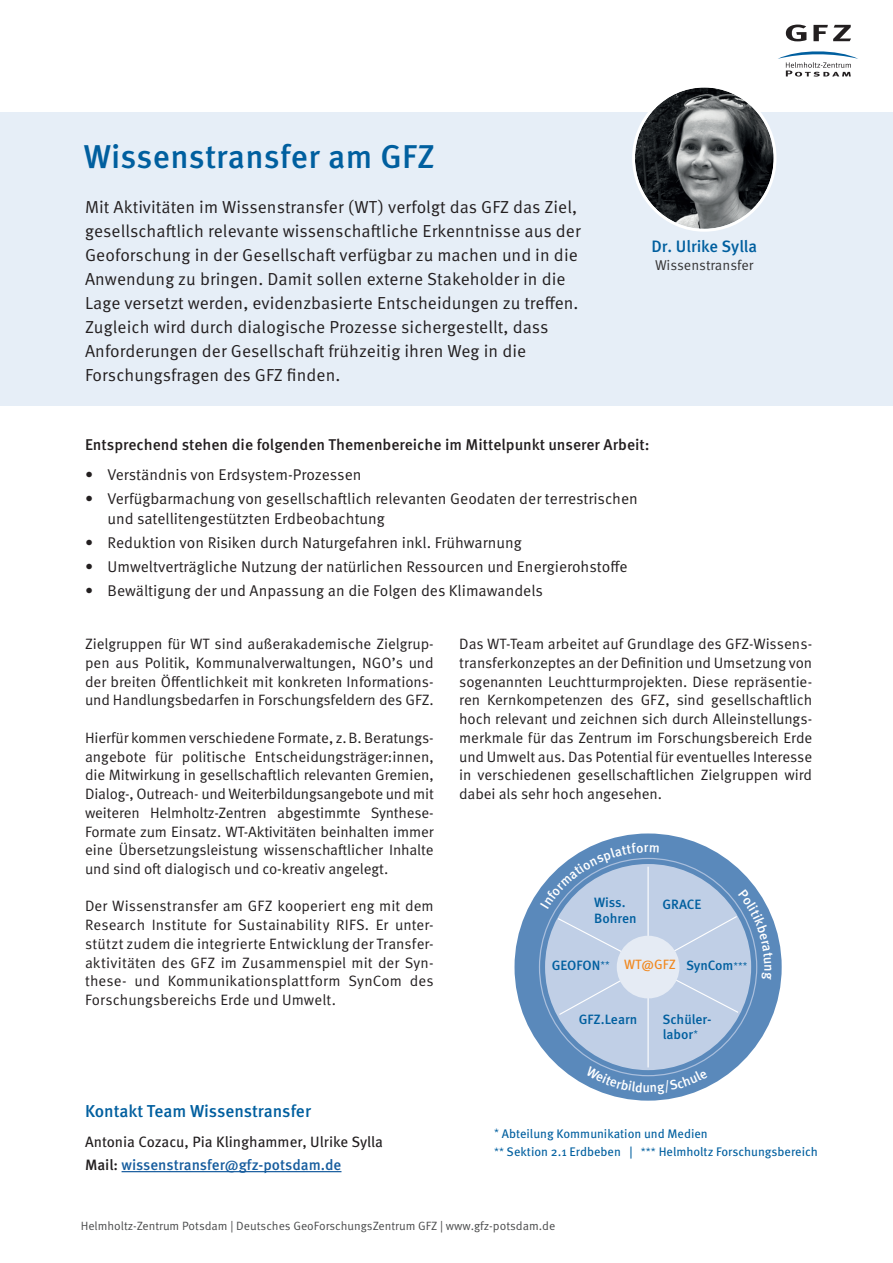
<style>
.page{position:relative;width:893px;height:1263px;background:#fff}
.page>*{position:absolute;margin:0;border:0;box-sizing:border-box;transform-origin:0 0}
.t1{font:500 33px "Meta Pro";letter-spacing:.005em;color:#005f9f}
.t2{font:17.4px/24px "Meta Pro Norm";letter-spacing:.005em;color:#231f20}
.t3{font:500 17.25px "Meta Pro";letter-spacing:-.005em;color:#005f9f}
.t4{font:500 16.5px "Meta Pro";letter-spacing:-.005em;color:#005f9f}
.t5{font:15.6px/20.2px "Meta Pro Norm";color:#231f20}
.t6{font:500 15.6px "Meta Pro";color:#231f20}
.t7{font:15px/18.8px "Meta Pro Norm";letter-spacing:-.005em;color:#231f20;text-align:justify}
.t8{font:15px "Meta Pro";color:#231f20}
.t9{font:500 15px "Meta Pro";letter-spacing:-.005em;color:#175d9e}
.t10{font:14.25px "Meta Pro Norm";letter-spacing:-.005em;color:#363536}
.t11{font:500 13.5px/16.2px "Meta Pro";color:#005f9f}
.t12{font:13.5px "Meta Pro";color:#f1881e}
.t13{font:500 13.5px "Meta Pro";color:#fff}
.t14{font:12.45px/18.5px "Meta Pro";color:#005f9f}
.t15{font:12px "Meta Pro Norm";color:#4b4c4d}
.s1{font-family:"Meta Pro Norm";font-weight:400;font-size:9.75px}
.s2{color:#231f20}
.s3{font-family:"Meta Pro Norm";font-size:10.5px}
</style>
<div class="page">
<div style="left:0;top:113px;width:893px;height:293px;background:#e6eef7"></div>
<div style="left:514px;top:833px;width:268px;height:268px;background:#5a89bb;border-radius:50%"></div>
<div style="left:545px;top:864px;width:206px;height:206px;background:#c0cfe6;border-radius:50%"></div>
<hr style="left:122px;top:1171px;width:219px;height:1px;background:#175d9e">
<svg style="left:786px;top:25px;width:20px;height:16px"></svg>
<svg style="left:813px;top:25px;width:38px;height:16px"></svg>
<svg style="left:778px;top:51px;width:80px;height:26px"></svg>
<img style="left:635px;top:89px;width:139px;height:139px">
<div style="left:632px;top:85px;width:144px;height:147px;border:3px solid #fff;border-radius:50%"></div>
<hr style="left:647px;top:867px;width:2px;height:200px;background:#fff">
<svg style="left:540px;top:843px;width:233px;height:173px"></svg>
<svg style="left:586px;top:1066px;width:122px;height:28px"></svg>
<h1 class="t1" style="left:84px;top:131px;width:352px">Wissenstransfer am GFZ</h1>
<p class="t2" style="left:85px;top:194px;width:497px">Mit Aktivitäten im Wissenstransfer (WT ) verfolgt das GFZ das Ziel, gesellschaftlich relevante wissenschaftliche Erkenntnisse aus der Geoforschung in der Gesellschaft verfügbar zu machen und in die Anwendung zu bringen. Damit sollen externe Stakeholder in die Lage versetzt werden, evidenzbasierte Entscheidungen zu treffen.<br>Zugleich wird durch dialogische Prozesse sichergestellt, dass Anforderungen der Gesellschaft frühzeitig ihren Weg in die Forschungsfragen des GFZ finden.</p>
<p class="t4" style="left:651px;top:234px;width:107px">Dr. Ulrike Sylla</p>
<p class="t10" style="left:655px;top:255px;width:100px">Wissenstransfer</p>
<p class="t6" style="left:85px;top:432px;width:566px">Entsprechend stehen die folgenden Themenbereiche im Mittelpunkt unserer Arbeit:</p>
<p class="t5" style="left:85px;top:463px;width:278px">• Verständnis von Erdsystem-Prozessen</p>
<p class="t5" style="left:108px;top:487px;width:532px;text-indent:-22px">• Verfügbarmachung von gesellschaftlich relevanten Geodaten der terrestrischen und satellitengestützten Erdbeobachtung</p>
<p class="t5" style="left:85px;top:531px;width:438px">• Reduktion von Risiken durch Naturgefahren inkl. Frühwarnung</p>
<p class="t5" style="left:85px;top:555px;width:544px">• Umweltverträgliche Nutzung der natürlichen Ressourcen und Energierohstoffe</p>
<p class="t5" style="left:85px;top:579px;width:459px">• Bewältigung der und Anpassung an die Folgen des Klimawandels</p>
<p class="t7" style="left:85px;top:634px;width:350px">Zielgruppen für WT sind außerakademische Zielgrup&shy;pen aus Politik, Kommunalverwaltungen, NGO’s und der breiten Öffentlichkeit mit konkreten Informations&shy;und Handlungsbedarfen in Forschungsfeldern des GFZ.</p>
<p class="t7" style="left:85px;top:727px;width:350px">Hierfür kommen verschiedene Formate, z.B. Beratungs&shy;angebote für politische Entscheidungsträger:innen, die Mitwirkung in gesellschaftlich relevanten Gremien, Dialog-, Outreach- und Weiterbildungsangebote und mit weiteren Helmholtz-Zentren abgestimmte Synthese-Formate zum Einsatz. WT-Aktivitäten beinhalten immer eine Übersetzungsleistung wissenschaftlicher Inhalte und sind oft dialogisch und co-kreativ angelegt.</p>
<p class="t7" style="left:85px;top:896px;width:350px">Der Wissenstransfer am GFZ kooperiert eng mit dem Research Institute for Sustainability RIFS. Er unter&shy;stützt zudem die integrierte Entwicklung der Transfer&shy;aktivitäten des GFZ im Zusammenspiel mit der Syn&shy;these- und Kommunikationsplattform SynCom des Forschungsbereichs Erde und Umwelt.</p>
<p class="t7" style="left:459px;top:634px;width:354px">Das WT-Team arbeitet auf Grundlage des GFZ-Wissens&shy;transferkonzeptes an der Definition und Umsetzung von sogenannten Leuchtturmprojekten. Diese repräsentie&shy;ren Kernkompetenzen des GFZ, sind gesellschaftlich hoch relevant und zeichnen sich durch Alleinstellungs&shy;merkmale für das Zentrum im Forschungsbereich Erde und Umwelt aus. Das Potential für eventuelles Interesse in verschiedenen gesellschaftlichen Zielgruppen wird dabei als sehr hoch angesehen.</p>
<p class="t11" style="left:594px;top:893px;width:44px">Wiss.<br>Bohren</p>
<p class="t11" style="left:552px;top:957px;width:59px">GEOFON<sup>**</sup></p>
<p class="t11" style="left:686px;top:957px;width:63px">SynCom<span class="s1">***</span></p>
<p class="t11" style="left:662px;top:895px;width:41px">GRACE</p>
<p class="t12" style="left:624px;top:954px;width:53px">WT@GFZ</p>
<p class="t11" style="left:579px;top:1010px;width:60px">GFZ.Learn</p>
<p class="t11" style="left:662px;top:1010px;width:51px;line-height:15px">Schüler&shy;labor<span class="s1">*</span></p>
<p class="t13" style="left:779px;top:964px;width:9px;rotate:90deg">n</p>
<p class="t3" style="left:85px;top:1097px;width:227px">Kontakt Team Wissenstransfer</p>
<p class="t8" style="left:85px;top:1130px;width:300px">Antonia Cozacu, Pia Klinghammer, Ulrike Sylla</p>
<p class="t9" style="left:85px;top:1153px;width:258px"><span class="s2">Mail:</span> wissenstransfer@gfz-potsdam.de</p>
<p class="t14" style="left:494px;top:1123px;width:325px"><span class="s3">*</span> Abteilung Kommunikation und Medien<br><span class="s3">**</span> Sektion 2.1 Erdbeben | <span class="s3">***</span> Helmholtz Forschungsbereich</p>
<p class="t15" style="left:81px;top:1217px;width:476px">Helmholtz-Zentrum Potsdam | Deutsches GeoForschungsZentrum GFZ | www.gfz-potsdam.de</p>
</div>
